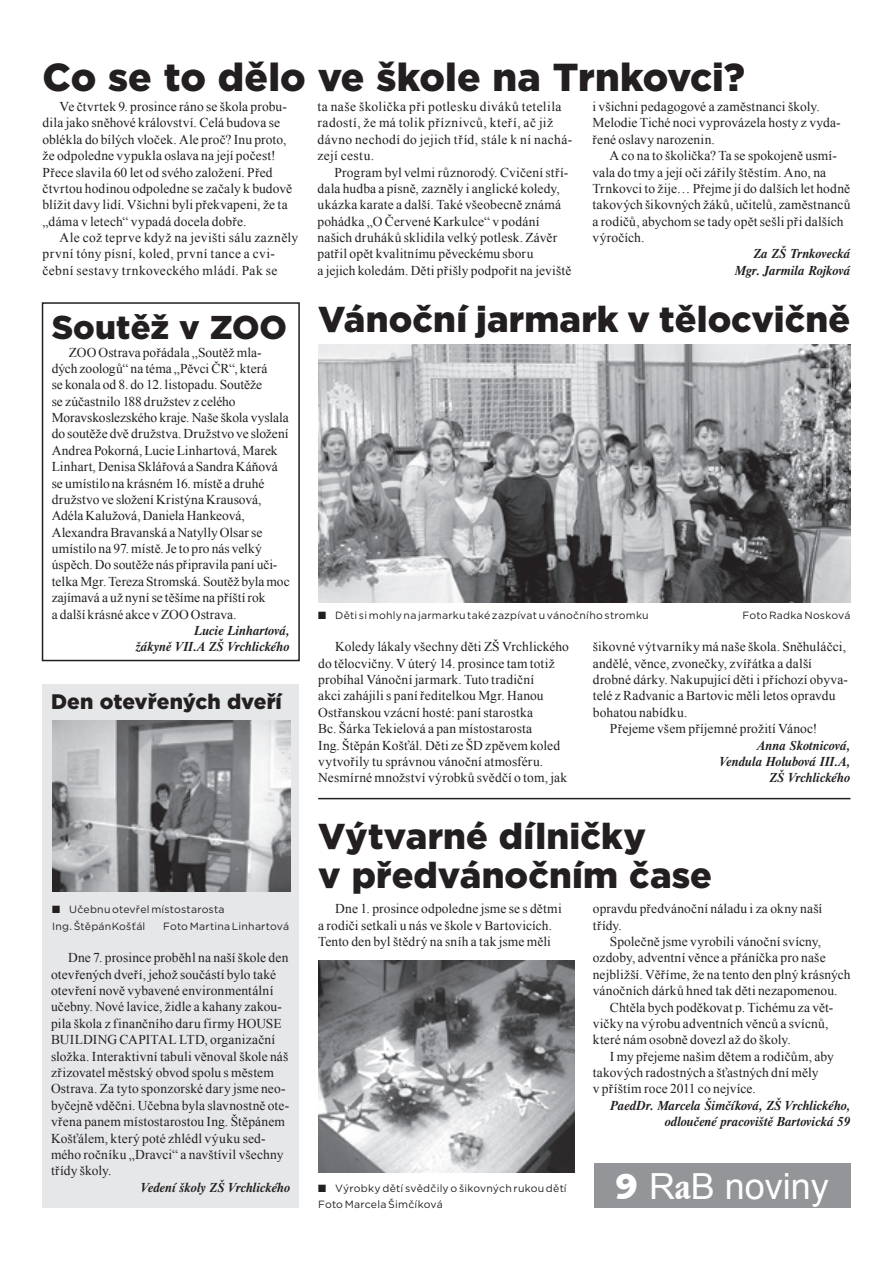
<style>
.page{position:relative;width:893px;height:1263px;background:#fff}
.page>*{position:absolute;margin:0;border:0;box-sizing:border-box;transform-origin:0 0}
.t1{font:900 39px "Gotham";letter-spacing:-.005em;color:#231f20}
.t2{font:900 36px/39px "Gotham";letter-spacing:.005em;color:#231f20}
.t3{font:36px "Arial";color:#fff}
.t4{font:900 33px "Gotham";color:#231f20}
.t5{font:900 21px "Gotham";letter-spacing:-.005em;color:#231f20}
.t6{font:13.5px/16.4px "Times New Roman";letter-spacing:.01em;color:#231f20}
.t7{font:13.5px/16.4px "Times New Roman";letter-spacing:.03em;color:#231f20}
.t8{font:italic 700 13.5px/16.4px "Dutch 801 Rm BTCE";letter-spacing:.005em;color:#231f20;text-align:right;scale:.95 1}
.t9{font:10.5px/16.4px "Gotham";letter-spacing:.02em;color:#231f20}
.s1{font-family:"Dixieland Normal"}
.s2{font-family:"Humanist 531 BT Black A"}
.s3{font-family:"Garamond IT Cby BT";font-weight:700;font-stretch:condensed}
</style>
<div class="page">
<div style="left:594px;top:1163px;width:256px;height:45px;background:#939598"></div>
<div style="left:42px;top:302px;width:258px;height:359px;border:2px solid #231f20"></div>
<img style="left:318px;top:344px;width:532px;height:258px">
<img style="left:318px;top:960px;width:257px;height:213px">
<div style="left:43px;top:684px;width:256px;height:524px;background:#e6e7e9"></div>
<img style="left:52px;top:720px;width:238px;height:171px">
<hr style="left:318px;top:798px;width:532px;height:1px;background:#231f20">
<h1 class="t1" style="left:43px;top:51px;width:704px">Co se to dělo ve škole na Trnkovci?</h1>
<p class="t6" style="left:43px;top:98px;width:251px;text-indent:17px">Ve čtvrtek 9. prosince ráno se škola probu&shy;dila jako sněhové království. Celá budova se oblékla do bílých vloček. Ale proč? Inu proto, že odpoledne vypukla oslava na její počest!<br>Přece slavila 60 let od svého založení. Před čtvrtou hodinou odpoledne se začaly k budově blížit davy lidí. Všichni byli překvapeni, že ta „dáma v letech“ vypadá docela dobře.</p>
<p class="t7" style="left:43px;top:229px;width:257px;text-indent:17px">Ale což teprve když na jevišti sálu zazněly první tóny písní, koled, první tance a cvi&shy;čební sestavy trnkoveckého mládí. Pak se</p>
<h3 class="t4" style="left:52px;top:304px;width:237px">Soutěž v ZOO</h3>
<p class="t6" style="left:52px;top:344px;width:239px;text-indent:17px">ZOO Ostrava pořádala „Soutěž mla&shy;dých zoologů“ na téma „Pěvci ČR“, která<br>se konala od 8. do 12. listopadu. Soutěže<br>se zúčastnilo 188 družstev z celého Moravskoslezského kraje. Naše škola vyslala do soutěže dvě družstva. Družstvo ve složení Andrea Pokorná, Lucie Linhartová, Marek Linhart, Denisa Sklářová a Sandra Káňová se umístilo na krásném 16.místě a druhé družstvo ve složení Kristýna Krausová, Adéla Kalužová, Daniela Hankeová, Alexandra Bravanská a Natylly Olsar se umístilo na 97. místě. Je to pro nás velký úspěch. Do soutěže nás připravila paní uči&shy;telka Mgr. Tereza Stromská. Soutěž byla moc zajímavá a už nyní se těšíme na příští rok<br>a další krásné akce v ZOO Ostrava.</p>
<p class="t8" style="left:136px;top:622px;width:163px">Lucie Linhartová,<br>žákyně VII.A ZŠ Vrchlického</p>
<h3 class="t5" style="left:51px;top:687px;width:232px">Den otevřených dveří</h3>
<p class="t9" style="left:52px;top:901px;width:174px"><span class="s1">Q</span> Učebnu otevřel místostarosta<br>Ing. ŠtěpánKošťál</p>
<p class="t9" style="left:163px;top:917px;width:128px">Foto Martina Linhartová</p>
<p class="t6" style="left:51px;top:949px;width:240px;text-indent:17px">Dne 7. prosince proběhl na naší škole den otevřených dveří, jehož součástí bylo také otevření nově vybavené environmentální učebny. Nové lavice, židle a kahany zakou&shy;pila škola z finančního daru firmy HOUSE BUILDING CAPITAL LTD, organizační složka. Interaktivní tabuli věnoval škole náš zřizovatel městský obvod spolu s městem Ostrava. Za tyto sponzorské dary jsme neo&shy;byčejně vděčni. Učebna byla slavnostně ote&shy;vřena panem místostarostou Ing. Štěpánem Košťálem, který poté zhlédl výuku sed&shy;mého ročníku „Dravci“ a navštívil všechny třídy školy.</p>
<p class="t8" style="left:141px;top:1178px;width:159px">Vedení školy ZŠ Vrchlického</p>
<p class="t7" style="left:317px;top:98px;width:256px">ta naše školička při potlesku diváků tetelila radostí, že má tolik příznivců, kteří, ač již dávno nechodí do jejich tříd, stále k ní nachá&shy;zejí cestu.</p>
<p class="t6" style="left:317px;top:164px;width:255px;text-indent:17px">Program byl velmi různorodý. Cvičení stří&shy;dala hudba a písně, zazněly i anglické koledy, ukázka karate a další. Také všeobecně známá pohádka „O Červené Karkulce“ v podání našich druháků sklidila velký potlesk. Závěr patřil opět kvalitnímu pěveckému sboru<br>a jejich koledám. Děti přišly podpořit na jeviště</p>
<p class="t6" style="left:592px;top:98px;width:250px">i všichni pedagogové a zaměstnanci školy.<br>Melodie Tiché noci vyprovázela hosty z vyda&shy;řené oslavy narozenin.</p>
<p class="t6" style="left:592px;top:147px;width:259px;text-indent:17px">A co na to školička? Ta se spokojeně usmí&shy;vala do tmy a její oči zářily štěstím. Ano, na Trnkovci to žije… Přejme jí do dalších let hodně takových šikovných žáků, učitelů, zaměstnanců a rodičů, abychom se tady opět sešli při dalších výročích.</p>
<p class="t8" style="left:735px;top:245px;width:123px">Za ZŠ Trnkovecká<br>Mgr. Jarmila Rojková</p>
<h2 class="t2" style="left:318px;top:299px;width:534px">Vánoční jarmark v tělocvičně</h2>
<p class="t9" style="left:318px;top:606px;width:332px"><span class="s1">Q</span> Děti si mohly na jarmarku také zazpívat u vánočního stromku</p>
<p class="t9" style="left:743px;top:606px;width:109px">Foto Radka Nosková</p>
<p class="t6" style="left:318px;top:638px;width:252px;text-indent:17px">Koledy lákaly všechny děti ZŠ Vrchlického do tělocvičny. V úterý 14. prosince tam totiž probíhal Vánoční jarmark. Tuto tradiční<br>akci zahájili s paní ředitelkou Mgr. Hanou Ostřanskou vzácní hosté: paní starostka<br>Bc. Šárka Tekielová a pan místostarosta<br>Ing. Štěpán Košťál. Děti ze ŠD zpěvem koled vytvořily tu správnou vánoční atmosféru.<br>Nesmírné množství výrobků svědčí o tom, jak</p>
<p class="t6" style="left:593px;top:638px;width:255px">šikovné výtvarníky má naše škola. Sněhuláčci,</p>
<p class="t6" style="left:593px;top:655px;width:221px">andělé, věnce, zvonečky, zvířátka a další</p>
<p class="t6" style="left:593px;top:671px;width:257px">drobné dárky. Nakupující děti i příchozí obyva-</p>
<p class="t6" style="left:593px;top:687px;width:244px">telé z Radvanic a Bartovic měli letos opravdu</p>
<p class="t6" style="left:593px;top:704px;width:96px">bohatou nabídku.</p>
<p class="t6" style="left:610px;top:720px;width:209px">Přejeme všem příjemné prožití Vánoc!</p>
<p class="t8" style="left:720px;top:736px;width:139px">Anna Skotnicová,<br>Vendula Holubová III.A,<br>ZŠ Vrchlického</p>
<h2 class="t2" style="left:318px;top:816px;width:395px">Výtvarné dílničky<br>v předvánočním čase</h2>
<p class="t6" style="left:318px;top:900px;width:245px;text-indent:17px">Dne 1. prosince odpoledne jsme se s dětmi a rodiči setkali u nás ve škole v Bartovicích.<br>Tento den byl štědrý na sníh a tak jsme měli</p>
<p class="t6" style="left:593px;top:900px;width:231px">opravdu předvánoční náladu i za okny naší třídy.</p>
<p class="t6" style="left:610px;top:933px;width:213px">Společně jsme vyrobili vánoční svícny,</p>
<p class="t6" style="left:593px;top:949px;width:234px">ozdoby, adventní věnce a přáníčka pro naše</p>
<p class="t6" style="left:593px;top:966px;width:259px">nejbližší. Věříme, že na tento den plný krásných</p>
<p class="t6" style="left:593px;top:982px;width:246px">vánočních dárků hned tak děti nezapomenou.</p>
<p class="t6" style="left:610px;top:998px;width:225px">Chtěla bych poděkovat p. Tichému za vět-</p>
<p class="t6" style="left:593px;top:1015px;width:237px">vičky na výrobu adventních věnců a svícnů,</p>
<p class="t6" style="left:593px;top:1031px;width:200px">které nám osobně dovezl až do školy.</p>
<p class="t6" style="left:610px;top:1048px;width:226px">I my přejeme našim dětem a rodičům, aby</p>
<p class="t6" style="left:593px;top:1064px;width:227px">takových radostných a šťastných dní měly</p>
<p class="t6" style="left:593px;top:1080px;width:165px">v příštím roce 2011 co nejvíce.</p>
<p class="t8" style="left:611px;top:1096px;width:254px">PaedDr. Marcela Šimčíková, ZŠ Vrchlického, odloučené pracoviště Bartovická 59</p>
<p class="t9" style="left:318px;top:1179px;width:250px"><span class="s1">Q</span> Výrobky dětí svědčily o šikovných rukou dětí<br>Foto Marcela Šimčíková</p>
<h2 class="t3" style="left:615px;top:1163px;width:215px"><span class="s2">9</span> R<span class="s3">a</span>B noviny</h2>
</div>
